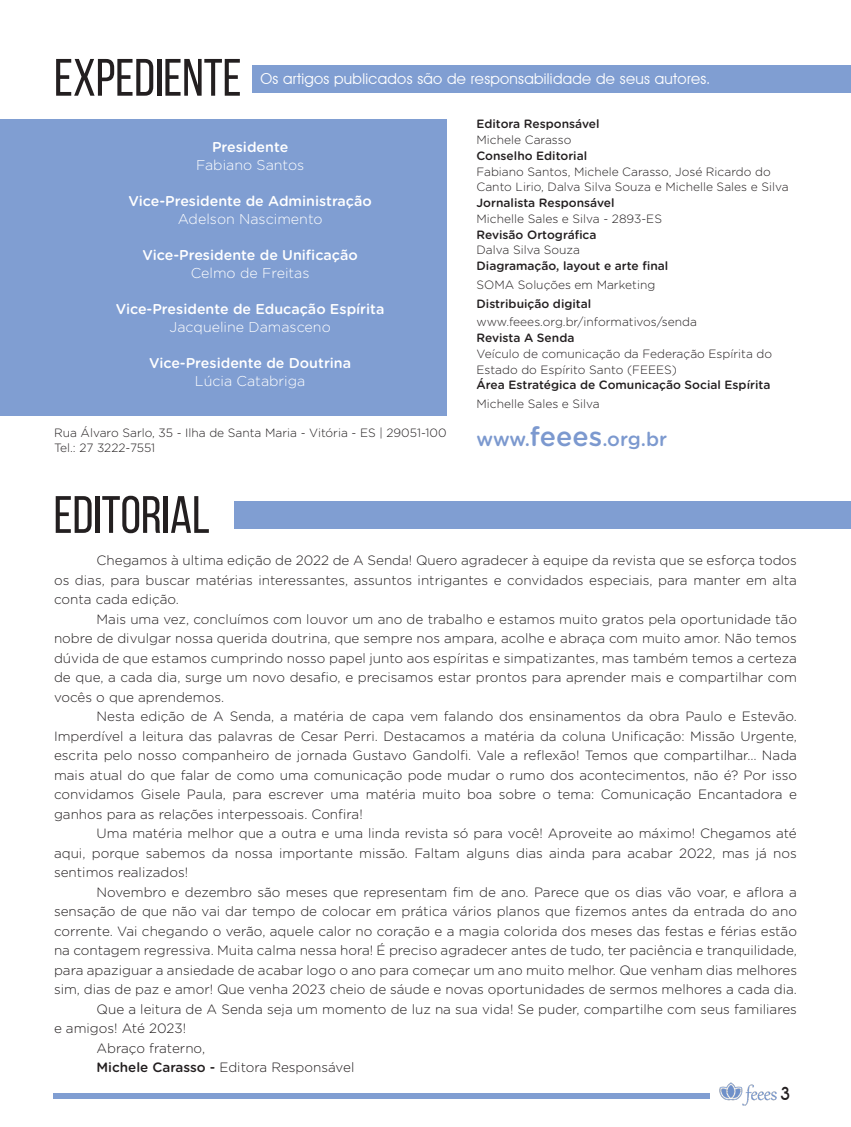
<style>
.page{position:relative;width:851px;height:1127px;background:#fff}
.page>*{position:absolute;margin:0;border:0;box-sizing:border-box;transform-origin:0 0}
.t1{font:52.5px "Bebas Neue";color:#231f20}
.t2{font:500 19.5px "Gotham Rounded";letter-spacing:-.01em;color:#7c99cf}
.t3{font:500 18px "Avant Garde IT Cby BT";color:#231f20}
.t4{font:15px "Avant Garde IT Cby BT";letter-spacing:.02em;color:#fff}
.t5{font:500 14.25px "Gotham Rounded";color:#fff}
.t6{font:300 14.25px "Gotham Rounded";color:#fff}
.t7{font:300 13.5px/19.5px "Gotham Rounded";color:#231f20;text-align:justify}
.t8{font:300 12px "Gotham Rounded";color:#231f20}
.t9{font:500 12px "Gotham Rounded";color:#231f20}
.s1{font-size:27px}
.s2{font-weight:500}
</style>
<div class="page">
<img style="left:719px;top:1082px;width:57px;height:23px">
<div style="left:54px;top:1093px;width:655px;height:6px;background:#809ed2"></div>
<div style="left:234px;top:502px;width:616px;height:27px;background:#809ed2"></div>
<div style="left:253px;top:66px;width:597px;height:27px;background:#809ed2"></div>
<div style="left:0;top:119px;width:446px;height:296px;background:#809ed2"></div>
<p class="t1" style="left:54px;top:49px;width:189px">EXPEDIENTE</p>
<p class="t4" style="left:260px;top:69px;width:451px">Os artigos publicados são de responsabilidade de seus autores.</p>
<p class="t5" style="left:212px;top:137px;width:78px">Presidente</p>
<p class="t6" style="left:196px;top:156px;width:110px">Fabiano Santos</p>
<p class="t5" style="left:129px;top:191px;width:245px">Vice-Presidente de Administração</p>
<p class="t6" style="left:178px;top:210px;width:146px">Adelson Nascimento</p>
<p class="t5" style="left:143px;top:245px;width:217px">Vice-Presidente de Unificação</p>
<p class="t6" style="left:191px;top:264px;width:120px">Celmo de Freitas</p>
<p class="t5" style="left:116px;top:299px;width:270px">Vice-Presidente de Educação Espírita</p>
<p class="t6" style="left:169px;top:318px;width:163px">Jacqueline Damasceno</p>
<p class="t5" style="left:149px;top:353px;width:203px">Vice-Presidente de Doutrina</p>
<p class="t6" style="left:195px;top:372px;width:112px">Lúcia Catabriga</p>
<p class="t8" style="left:54px;top:425px;width:394px">Rua Álvaro Sarlo, 35 - Ilha de Santa Maria - Vitória - ES | 29051-100</p>
<p class="t8" style="left:54px;top:440px;width:103px">Tel.: 27 3222-7551</p>
<p class="t9" style="left:476px;top:115px;width:124px">Editora Responsável</p>
<p class="t8" style="left:476px;top:132px;width:96px">Michele Carasso</p>
<p class="t9" style="left:476px;top:147px;width:112px">Conselho Editorial</p>
<p class="t8" style="left:476px;top:163px;width:295px">Fabiano Santos, Michele Carasso, José Ricardo do</p>
<p class="t8" style="left:476px;top:179px;width:313px">Canto Lirio, Dalva Silva Souza e Michelle Sales e Silva</p>
<p class="t9" style="left:476px;top:194px;width:139px">Jornalista Responsável</p>
<p class="t8" style="left:476px;top:211px;width:187px">Michelle Sales e Silva - 2893-ES</p>
<p class="t9" style="left:476px;top:226px;width:121px">Revisão Ortográfica</p>
<p class="t8" style="left:476px;top:242px;width:105px">Dalva Silva Souza</p>
<p class="t9" style="left:476px;top:257px;width:193px">Diagramação, layout e arte final</p>
<p class="t8" style="left:476px;top:277px;width:180px">SOMA Soluções em Marketing</p>
<p class="t9" style="left:476px;top:295px;width:116px">Distribuição digital</p>
<p class="t8" style="left:476px;top:314px;width:222px">www.feees.org.br/informativos/senda</p>
<p class="t9" style="left:476px;top:329px;width:99px">Revista A Senda</p>
<p class="t8" style="left:476px;top:346px;width:297px">Veículo de comunicação da Federação Espírita do</p>
<p class="t8" style="left:476px;top:361px;width:202px">Estado do Espírito Santo (FEEES)</p>
<p class="t9" style="left:476px;top:376px;width:295px">Área Estratégica de Comunicação Social Espírita</p>
<p class="t8" style="left:476px;top:396px;width:125px">Michelle Sales e Silva</p>
<p class="t2" style="left:476px;top:425px;width:192px">www.<span class="s1">feees</span>.org.br</p>
<p class="t1" style="left:54px;top:486px;width:158px">EDITORIAL</p>
<p class="t7" style="left:54px;top:550px;width:744px;text-indent:43px">Chegamos à ultima edição de 2022 de A Senda! Quero agradecer à equipe da revista que se esforça todos os dias, para buscar matérias interessantes, assuntos intrigantes e convidados especiais, para manter em alta conta cada edição.</p>
<p class="t7" style="left:54px;top:609px;width:744px;text-indent:43px">Mais uma vez, concluímos com louvor um ano de trabalho e estamos muito gratos pela oportunidade tão nobre de divulgar nossa querida doutrina, que sempre nos ampara, acolhe e abraça com muito amor. Não temos dúvida de que estamos cumprindo nosso papel junto aos espíritas e simpatizantes, mas também temos a certeza de que, a cada dia, surge um novo desafio, e precisamos estar prontos para aprender mais e compartilhar com vocês o que aprendemos.</p>
<p class="t7" style="left:54px;top:706px;width:744px;text-indent:43px">Nesta edição de A Senda, a matéria de capa vem falando dos ensinamentos da obra Paulo e Estevão.<br>Imperdível a leitura das palavras de Cesar Perri. Destacamos a matéria da coluna Unificação: Missão Urgente, escrita pelo nosso companheiro de jornada Gustavo Gandolfi. Vale a reflexão! Temos que compartilhar… Nada mais atual do que falar de como uma comunicação pode mudar o rumo dos acontecimentos, não é? Por isso convidamos Gisele Paula, para escrever uma matéria muito boa sobre o tema: Comunicação Encantadora e ganhos para as relações interpessoais. Confira!</p>
<p class="t7" style="left:54px;top:823px;width:744px;text-indent:43px">Uma matéria melhor que a outra e uma linda revista só para você! Aproveite ao máximo! Chegamos até aqui, porque sabemos da nossa importante missão. Faltam alguns dias ainda para acabar 2022, mas já nos sentimos realizados!</p>
<p class="t7" style="left:54px;top:882px;width:744px;text-indent:43px">Novembro e dezembro são meses que representam fim de ano. Parece que os dias vão voar, e aflora a sensação de que não vai dar tempo de colocar em prática vários planos que fizemos antes da entrada do ano corrente. Vai chegando o verão, aquele calor no coração e a magia colorida dos meses das festas e férias estão na contagem regressiva. Muita calma nessa hora! É preciso agradecer antes de tudo, ter paciência e tranquilidade, para apaziguar a ansiedade de acabar logo o ano para começar um ano muito melhor. Que venham dias melhores sim, dias de paz e amor! Que venha 2023 cheio de sáude e novas oportunidades de sermos melhores a cada dia.</p>
<p class="t7" style="left:54px;top:999px;width:744px;text-indent:43px">Que a leitura de A Senda seja um momento de luz na sua vida! Se puder, compartilhe com seus familiares e amigos! Até 2023!</p>
<p class="t7" style="left:97px;top:1038px;width:110px">Abraço fraterno,</p>
<p class="t7" style="left:97px;top:1057px;width:259px"><span class="s2">Michele Carasso -</span> Editora Responsável</p>
<h3 class="t3" style="left:780px;top:1083px;width:12px">3</h3>
</div>
